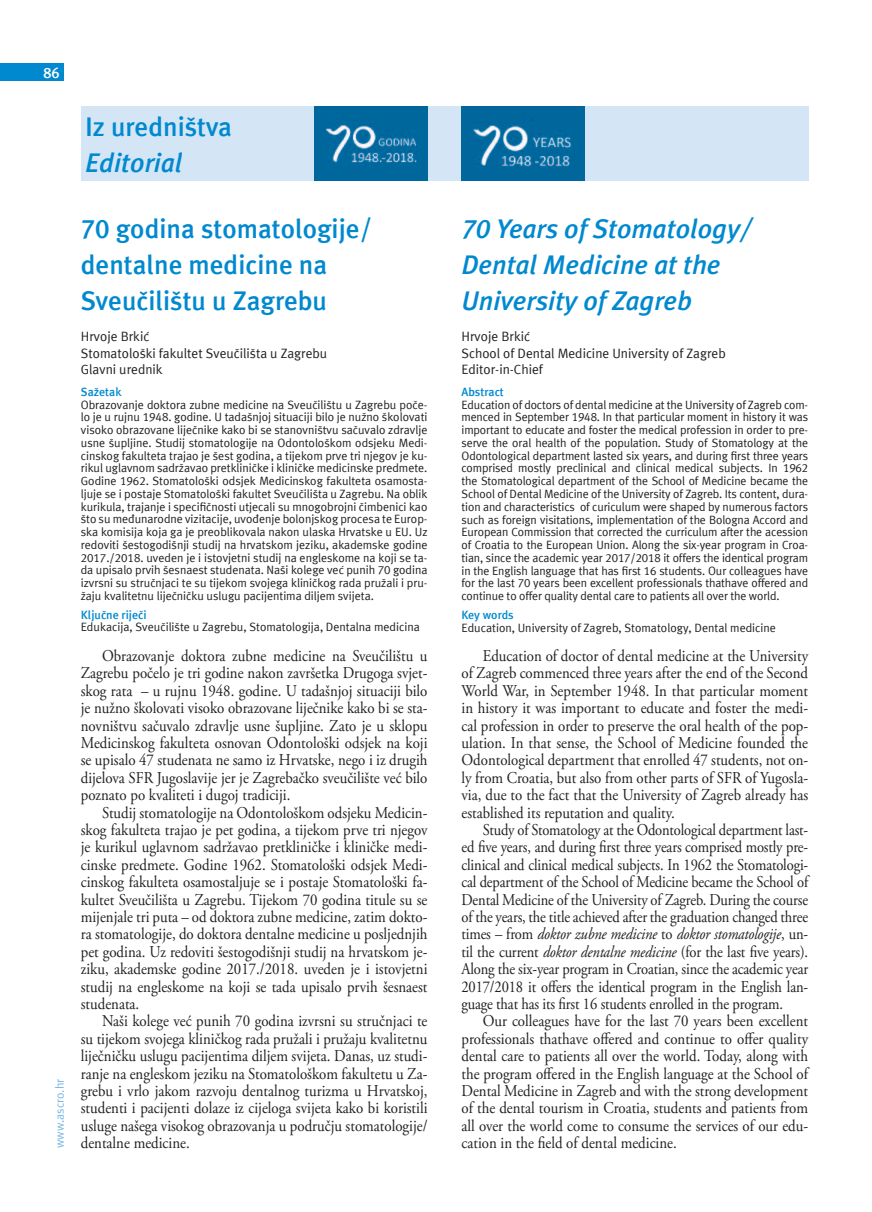
<style>
.page{position:relative;width:872px;height:1212px;background:#fff}
.page>*{position:absolute;margin:0;border:0;box-sizing:border-box;transform-origin:0 0}
.t1{font:700 27px/36px "Meta ASC";color:#0089cf}
.t2{font:italic 700 27px/36px "Meta ASC";color:#0089cf}
.t3{font:16.5px/17.4px "Adobe Garamond Pro";color:#231f20;text-align:justify;scale:.9 1}
.t4{font:16.5px/17.4px "Adobe Garamond Pro";color:#231f20;text-align:justify;scale:.88 1}
.t5{font:700 15px "Meta ASC";color:#fff}
.t6{font:13.5px/16.5px "Meta ASC";color:#231f20}
.t7{font:12px/12.8px "Meta ASC";color:#231f20;text-align:justify}
.t8{font:700 12px "Meta ASC";color:#0089cf}
.t9{font:12px "Meta ASC";color:#77b6e4}
.s1{font-style:italic}
</style>
<div class="page">
<div style="left:0;top:64px;width:64px;height:17px;background:#0089cf"></div>
<div style="left:81px;top:106px;width:727px;height:75px;background:#d4e6f6"></div>
<img style="left:314px;top:106px;width:113px;height:75px">
<img style="left:461px;top:106px;width:123px;height:75px">
<p class="t5" style="left:43px;top:64px;width:18px">86</p>
<h1 class="t1" style="left:85px;top:108px;width:148px">Iz uredništva</h1>
<h1 class="t2" style="left:85px;top:144px;width:99px">Editorial</h1>
<p class="t9" style="left:53px;top:1148px;width:71px;rotate:-90deg">www.ascro.hr</p>
<h1 class="t1" style="left:81px;top:210px;width:293px">70 godina stomatologije/ dentalne medicine na<br>Sveučilištu u Zagrebu</h1>
<p class="t6" style="left:81px;top:328px;width:248px">Hrvoje Brkić<br>Stomatološki fakultet Sveučilišta u Zagrebu<br>Glavni urednik</p>
<p class="t8" style="left:81px;top:385px;width:42px">Sažetak</p>
<p class="t7" style="left:81px;top:398px;width:348px">Obrazovanje doktora zubne medicine na Sveučilištu u Zagrebu poče&shy;lo je u rujnu 1948. godine. U tadašnjoj situaciji bilo je nužno školovati visoko obrazovane liječnike kako bi se stanovništvu sačuvalo zdravlje usne šupljine. Studij stomatologije na Odontološkom odsjeku Medi&shy;cinskog fakulteta trajao je šest godina, a tijekom prve tri njegov je ku&shy;rikul uglavnom sadržavao pretkliničke i kliničke medicinske predmete.<br>Godine 1962. Stomatološki odsjek Medicinskog fakulteta osamosta&shy;ljuje se i postaje Stomatološki fakultet Sveučilišta u Zagrebu. Na oblik kurikula, trajanje i specifičnosti utjecali su mnogobrojni čimbenici kao što su međunarodne vizitacije, uvođenje bolonjskog procesa te Europ&shy;ska komisija koja ga je preoblikovala nakon ulaska Hrvatske u EU. Uz redoviti šestogodišnji studij na hrvatskom jeziku, akademske godine 2017./2018. uveden je i istovjetni studij na engleskome na koji se ta&shy;da upisalo prvih šesnaest studenata. Naši kolege već punih 70 godina izvrsni su stručnjaci te su tijekom svojega kliničkog rada pružali i pru&shy;žaju kvalitetnu liječničku uslugu pacijentima diljem svijeta.</p>
<p class="t8" style="left:81px;top:607px;width:67px">Ključne riječi</p>
<p class="t7" style="left:81px;top:621px;width:340px">Edukacija, Sveučilište u Zagrebu, Stomatologija, Dentalna medicina</p>
<p class="t3" style="left:81px;top:647px;width:387px;text-indent:21px">Obrazovanje doktora zubne medicine na Sveučilištu u Zagrebu počelo je tri godine nakon završetka Drugoga svjet&shy;skog rata – u rujnu 1948. godine. U tadašnjoj situaciji bilo je nužno školovati visoko obrazovane liječnike kako bi se sta&shy;novništvu sačuvalo zdravlje usne šupljine. Zato je u sklopu Medicinskog fakulteta osnovan Odontološki odsjek na koji se upisalo 47 studenata ne samo iz Hrvatske, nego i iz drugih dijelova SFR Jugoslavije jer je Zagrebačko sveučilište već bilo poznato po kvaliteti i dugoj tradiciji.</p>
<p class="t3" style="left:81px;top:804px;width:387px;text-indent:21px">Studij stomatologije na Odontološkom odsjeku Medicin&shy;skog fakulteta trajao je pet godina, a tijekom prve tri njegov je kurikul uglavnom sadržavao pretkliničke i kliničke medi&shy;cinske predmete. Godine 1962. Stomatološki odsjek Medi&shy;cinskog fakulteta osamostaljuje se i postaje Stomatološki fa&shy;kultet Sveučilišta u Zagrebu. Tijekom 70 godina titule su se mijenjale tri puta – od doktora zubne medicine, zatim dokto&shy;ra stomatologije, do doktora dentalne medicine u posljednjih pet godina. Uz redoviti šestogodišnji studij na hrvatskom je&shy;ziku, akademske godine 2017./2018. uveden je i istovjetni studij na engleskome na koji se tada upisalo prvih šesnaest studenata.</p>
<p class="t3" style="left:81px;top:1013px;width:387px;text-indent:21px">Naši kolege već punih 70 godina izvrsni su stručnjaci te su tijekom svojega kliničkog rada pružali i pružaju kvalitetnu liječničku uslugu pacijentima diljem svijeta. Danas, uz studi&shy;ranje na engleskom jeziku na Stomatološkom fakultetu u Za&shy;grebu i vrlo jakom razvoju dentalnog turizma u Hrvatskoj, studenti i pacijenti dolaze iz cijeloga svijeta kako bi koristili usluge našega visokog obrazovanja u području stomatologije/ dentalne medicine.</p>
<h1 class="t2" style="left:461px;top:210px;width:291px">70 Years of Stomatology/<br>Dental Medicine at the<br>University of Zagreb</h1>
<p class="t6" style="left:461px;top:328px;width:266px">Hrvoje Brkić<br>School of Dental Medicine University of Zagreb<br>Editor-in-Chief</p>
<p class="t8" style="left:461px;top:385px;width:44px">Abstract</p>
<p class="t7" style="left:461px;top:398px;width:348px">Education of doctors of dental medicine at the University of Zagreb com&shy;menced in September 1948. In that particular moment in history it was important to educate and foster the medical profession in order to pre&shy;serve the oral health of the population. Study of Stomatology at the Odontological department lasted six years, and during first three years comprised mostly preclinical and clinical medical subjects. In 1962 the Stomatological department of the School of Medicine became the School of Dental Medicine of the University of Zagreb. Its content, dura&shy;tion and characteristics of curiculum were shaped by numerous factors such as foreign visitations, implementation of the Bologna Accord and European Commission that corrected the curriculum after the acession of Croatia to the European Union. Along the six-year program in Croa&shy;tian, since the academic year 2017/2018 it offers the identical program in the English language that has first 16 students. Our colleagues have for the last 70 years been excellent professionals thathave offered and continue to offer quality dental care to patients all over the world.</p>
<p class="t8" style="left:461px;top:608px;width:54px">Key words</p>
<p class="t7" style="left:461px;top:621px;width:316px">Education, University of Zagreb, Stomatology, Dental medicine</p>
<p class="t3" style="left:461px;top:647px;width:387px;text-indent:21px">Education of doctor of dental medicine at the University of Zagreb commenced three years after the end of the Second World War, in September 1948. In that particular moment in history it was important to educate and foster the medi&shy;cal profession in order to preserve the oral health of the pop&shy;ulation. In that sense, the School of Medicine founded the Odontological department that enrolled 47 students, not on&shy;ly from Croatia, but also from other parts of SFR of Yugosla&shy;via, due to the fact that the University of Zagreb already has established its reputation and quality.</p>
<p class="t4" style="left:461px;top:821px;width:395px;text-indent:21px">Study of Stomatology at the Odontological department last&shy;ed five years, and during first three years comprised mostly pre&shy;clinical and clinical medical subjects. In 1962 the Stomatologi&shy;cal department of the School of Medicine became the School of Dental Medicine of the University of Zagreb. During the course of the years, the title achieved after the graduation changed three times – from <span class="s1">doktor zubne medicine</span> to <span class="s1">doktor stomatologije</span>, un&shy;til the current <span class="s1">doktor dentalne medicine</span> (for the last five years).<br>Along the six-year program in Croatian, since the academic year 2017/2018 it offers the identical program in the English lan&shy;guage that has its first 16 students enrolled in the program.</p>
<p class="t3" style="left:461px;top:1013px;width:387px;text-indent:21px">Our colleagues have for the last 70 years been excellent professionals thathave offered and continue to offer quality dental care to patients all over the world. Today, along with the program offered in the English language at the School of Dental Medicine in Zagreb and with the strong development of the dental tourism in Croatia, students and patients from all over the world come to consume the services of our edu&shy;cation in the field of dental medicine.</p>
</div>
